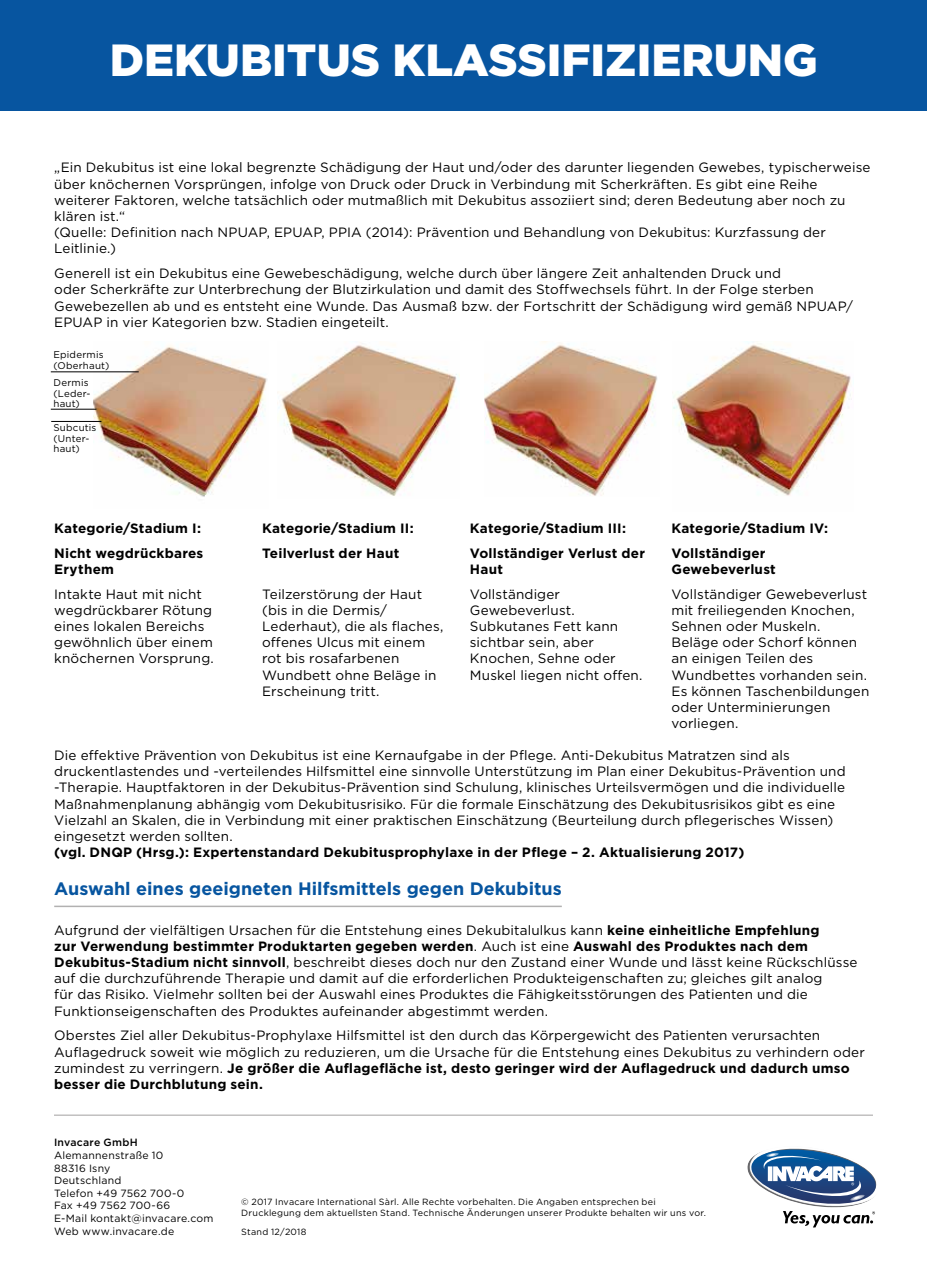
<style>
.page{position:relative;width:927px;height:1263px;background:#fff}
.page>*{position:absolute;margin:0;border:0;box-sizing:border-box;transform-origin:0 0}
.t1{font:900 45px "Gotham";color:#fff}
.t2{font:700 18px "Gotham";color:#0755a0}
.t3{font:13.5px/16.2px "Gotham";letter-spacing:.01em;color:#000}
.t4{font:700 13.5px/24.8px "Gotham";letter-spacing:.015em;color:#000}
.t5{font:10.5px/12.6px "Gotham";letter-spacing:.02em;color:#000}
.t6{font:500 10.5px "Gotham";letter-spacing:.025em;color:#000}
.t7{font:9.75px/10.5px "Gotham";letter-spacing:.025em;color:#000}
.t8{font:9px/10.8px "Gotham";letter-spacing:.025em;color:#000}
.s1{font-weight:700}
</style>
<div class="page">
<div style="left:0;top:0;width:927px;height:111px;background:#0755a0"></div>
<img style="left:277px;top:345px;width:180px;height:151px">
<img style="left:485px;top:341px;width:173px;height:155px">
<img style="left:672px;top:341px;width:180px;height:155px">
<img style="left:94px;top:345px;width:173px;height:152px">
<hr style="left:51px;top:371px;width:88px;height:1px;background:#000">
<hr style="left:51px;top:409px;width:45px;height:1px;background:#000">
<hr style="left:51px;top:421px;width:50px;height:1px;background:#000">
<hr style="left:54px;top:906px;width:508px;height:1px;background:#b2b1b1">
<hr style="left:54px;top:1114px;width:819px;height:2px;background:#c1c0c0">
<svg style="left:747px;top:1148px;width:130px;height:79px"></svg>
<h1 class="t1" style="left:110px;top:29px;width:710px">DEKUBITUS KLASSIFIZIERUNG</h1>
<p class="t3" style="left:54px;top:159px;width:818px">„Ein Dekubitus ist eine lokal begrenzte Schädigung der Haut und/oder des darunter liegenden Gewebes, typischerweise über knöchernen Vorsprüngen, infolge von Druck oder Druck in Verbindung mit Scherkräften. Es gibt eine Reihe weiterer Faktoren, welche tatsächlich oder mutmaßlich mit Dekubitus assoziiert sind; deren Bedeutung aber noch zu klären ist.“<br>(Quelle: Definition nach NPUAP, EPUAP, PPIA (2014): Prävention und Behandlung von Dekubitus: Kurzfassung der Leitlinie.)</p>
<p class="t3" style="left:54px;top:265px;width:800px">Generell ist ein Dekubitus eine Gewebeschädigung, welche durch über längere Zeit anhaltenden Druck und<br>oder Scherkräfte zur Unterbrechung der Blutzirkulation und damit des Stoffwechsels führt. In der Folge sterben Gewebezellen ab und es entsteht eine Wunde. Das Ausmaß bzw. der Fortschritt der Schädigung wird gemäß NPUAP/ EPUAP in vier Kategorien bzw. Stadien eingeteilt.</p>
<p class="t7" style="left:53px;top:349px;width:57px">Epidermis (Oberhaut)</p>
<p class="t7" style="left:53px;top:377px;width:38px">Dermis (Leder&shy;haut)</p>
<p class="t7" style="left:53px;top:422px;width:45px">Subcutis (Unter&shy;haut)</p>
<p class="t4" style="left:671px;top:516px;width:158px">Kategorie/Stadium IV:<br>Vollständiger</p>
<p class="t4" style="left:671px;top:557px;width:106px">Gewebeverlust</p>
<p class="t3" style="left:671px;top:585px;width:199px">Vollständiger Gewebeverlust mit freiliegenden Knochen,<br>Sehnen oder Muskeln.<br>Beläge oder Schorf können an einigen Teilen des<br>Wundbettes vorhanden sein.<br>Es können Taschenbildungen oder Unterminierungen vorliegen.</p>
<p class="t3" style="left:54px;top:747px;width:793px">Die effektive Prävention von Dekubitus ist eine Kernaufgabe in der Pflege. Anti-Dekubitus Matratzen sind als druckentlastendes und -verteilendes Hilfsmittel eine sinnvolle Unterstützung im Plan einer Dekubitus-Prävention und -Therapie. Hauptfaktoren in der Dekubitus-Prävention sind Schulung, klinisches Urteilsvermögen und die individuelle Maßnahmenplanung abhängig vom Dekubitusrisiko. Für die formale Einschätzung des Dekubitusrisikos gibt es eine Vielzahl an Skalen, die in Verbindung mit einer praktischen Einschätzung (Beurteilung durch pflegerisches Wissen) eingesetzt werden sollten.</p>
<p class="t4" style="left:54px;top:840px;width:692px">(vgl. DNQP (Hrsg.): Expertenstandard Dekubitusprophylaxe in der Pflege – 2. Aktualisierung 2017)</p>
<h2 class="t2" style="left:54px;top:877px;width:509px">Auswahl eines geeigneten Hilfsmittels gegen Dekubitus</h2>
<p class="t3" style="left:54px;top:921px;width:805px">Aufgrund der vielfältigen Ursachen für die Entstehung eines Dekubitalulkus kann <span class="s1">keine einheitliche Empfehlung<br>zur Verwendung bestimmter Produktarten gegeben werden</span>. Auch ist eine <span class="s1">Auswahl des Produktes nach dem Dekubitus-Stadium nicht sinnvoll</span>, beschreibt dieses doch nur den Zustand einer Wunde und lässt keine Rückschlüsse auf die durchzuführende Therapie und damit auf die erforderlichen Produkteigenschaften zu; gleiches gilt analog<br>für das Risiko. Vielmehr sollten bei der Auswahl eines Produktes die Fähigkeitsstörungen des Patienten und die Funktionseigenschaften des Produktes aufeinander abgestimmt werden.</p>
<p class="t3" style="left:54px;top:1027px;width:812px">Oberstes Ziel aller Dekubitus-Prophylaxe Hilfsmittel ist den durch das Körpergewicht des Patienten verursachten Auflagedruck soweit wie möglich zu reduzieren, um die Ursache für die Entstehung eines Dekubitus zu verhindern oder zumindest zu verringern. <span class="s1">Je größer die Auflagefläche ist, desto geringer wird der Auflagedruck und dadurch umso besser die Durchblutung sein.</span></p>
<p class="t4" style="left:54px;top:516px;width:151px">Kategorie/Stadium I:<br>Nicht wegdrückbares</p>
<p class="t4" style="left:54px;top:557px;width:61px">Erythem</p>
<p class="t3" style="left:54px;top:585px;width:161px">Intakte Haut mit nicht wegdrückbarer Rötung eines lokalen Bereichs gewöhnlich über einem knöchernen Vorsprung.</p>
<p class="t4" style="left:262px;top:516px;width:153px">Kategorie/Stadium II:<br>Teilverlust der Haut</p>
<p class="t3" style="left:262px;top:585px;width:183px">Teilzerstörung der Haut (bis in die Dermis/<br>Lederhaut), die als flaches, offenes Ulcus mit einem rot bis rosafarbenen<br>Wundbett ohne Beläge in<br>Erscheinung tritt.</p>
<p class="t4" style="left:470px;top:516px;width:177px">Kategorie/Stadium III:<br>Vollständiger Verlust der</p>
<p class="t4" style="left:470px;top:557px;width:35px">Haut</p>
<p class="t3" style="left:470px;top:585px;width:174px">Vollständiger<br>Gewebeverlust.<br>Subkutanes Fett kann sichtbar sein, aber<br>Knochen, Sehne oder<br>Muskel liegen nicht offen.</p>
<p class="t6" style="left:54px;top:1136px;width:85px">Invacare GmbH</p>
<p class="t5" style="left:54px;top:1149px;width:161px">Alemannenstraße 10<br>88316 Isny<br>Deutschland<br>Telefon +49 7562 700-0<br>Fax +49 7562 700-66<br>E-Mail kontakt@invacare.com<br>Web www.invacare.de</p>
<p class="t8" style="left:241px;top:1196px;width:466px">© 2017 Invacare International Sàrl. Alle Rechte vorbehalten. Die Angaben entsprechen bei<br>Drucklegung dem aktuellsten Stand. Technische Änderungen unserer Produkte behalten wir uns vor.</p>
<p class="t8" style="left:241px;top:1226px;width:67px">Stand 12/2018</p>
</div>
